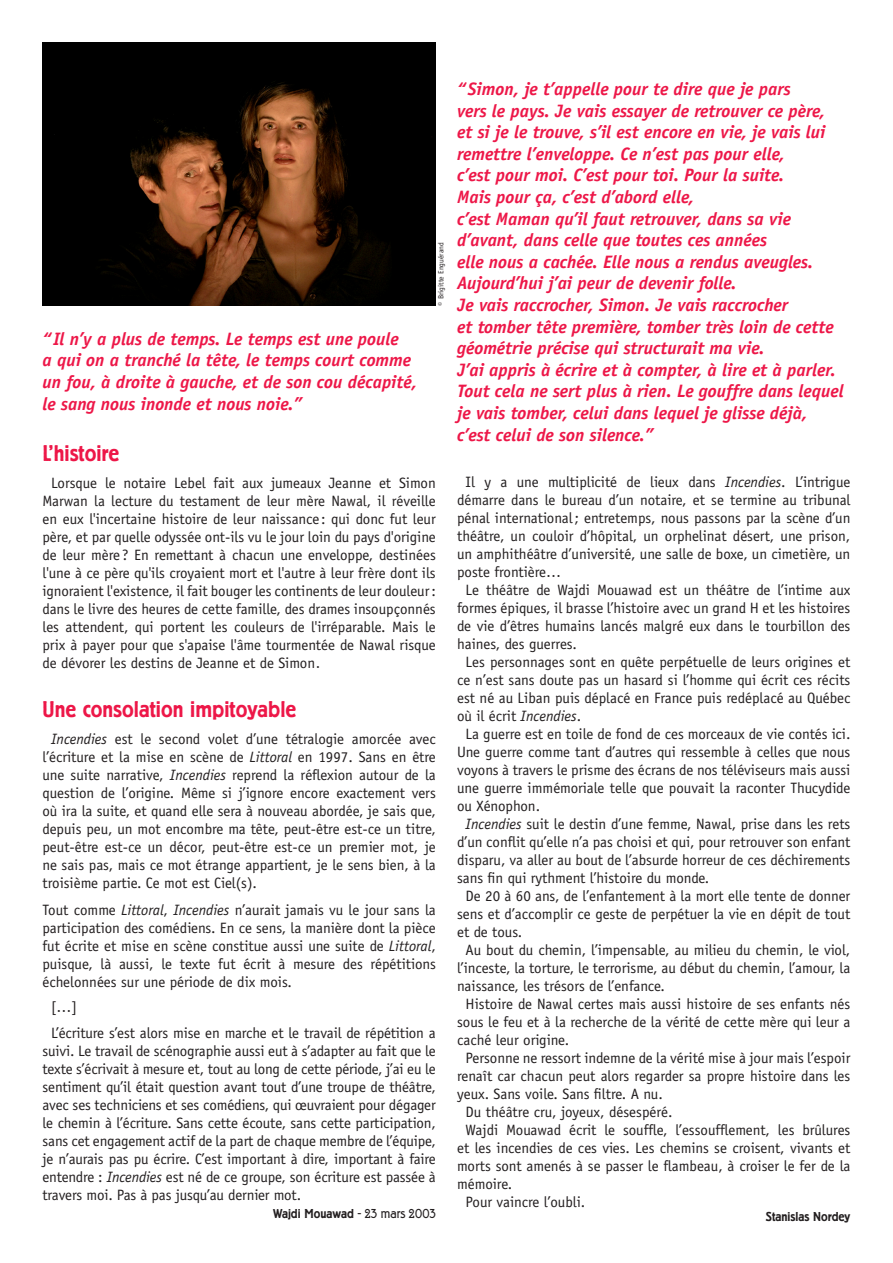
<style>
.page{position:relative;width:893px;height:1263px;background:#fff}
.page>*{position:absolute;margin:0;border:0;box-sizing:border-box;transform-origin:0 0}
.t1{font:500 22.5px "Berliner Grotesk";color:#ed1748}
.t2{font:italic 700 18px/21.6px "Officina Sans";color:#ed1748}
.t3{font:15px/18px "Officina Sans";color:#231f20;text-align:justify}
.t4{font:500 12.75px "Berliner Grotesk";color:#231f20}
.t5{font:7.5px "Officina Sans";color:#231f20}
.s1{font-family:"Times";font-size:18px}
.s2{font-style:italic}
.s3{font-weight:300}
</style>
<div class="page">
<img style="left:43px;top:43px;width:393px;height:263px">
<p class="t2" style="left:43px;top:328px;width:358px">“ Il n’y a plus de temps. Le temps est une poule</p>
<p class="t2" style="left:43px;top:349px;width:370px">a qui on a tranché la tête, le temps court comme</p>
<p class="t2" style="left:43px;top:371px;width:376px">un fou, à droite à gauche, et de son cou décapité,</p>
<p class="t2" style="left:43px;top:393px;width:261px">le sang nous inonde et nous noie.”</p>
<p class="t5" style="left:437px;top:306px;width:65px;rotate:-90deg">© Brigitte Enguérand</p>
<p class="t1" style="left:43px;top:441px;width:78px">L’histoire</p>
<p class="t3" style="left:43px;top:474px;width:395px;text-indent:9px">Lorsque le notaire Lebel fait aux jumeaux Jeanne et Simon Marwan la lecture du testament de leur mère Nawal, il réveille en eux l'incertaine histoire de leur naissance : qui donc fut leur père, et par quelle odyssée ont-ils vu le jour loin du pays d'origine de leur mère ? En remettant à chacun une enveloppe, destinées l'une à ce père qu'ils croyaient mort et l'autre à leur frère dont ils ignoraient l'existence, il fait bouger les continents de leur douleur: dans le livre des heures de cette famille, des drames insoupçonnés les attendent, qui portent les couleurs de l'irréparable. Mais le prix à payer pour que s'apaise l'âme tourmentée de Nawal risque de dévorer les destins de Jeanne et de Simon<span class="s1">.</span></p>
<p class="t1" style="left:43px;top:697px;width:255px">Une consolation impitoyable</p>
<p class="t3" style="left:43px;top:730px;width:395px;text-indent:9px"><span class="s2">Incendies</span> est le second volet d’une tétralogie amorcée avec l’écriture et la mise en scène de <span class="s2">Littoral</span> en 1997. Sans en être une suite narrative, <span class="s2">Incendies</span> reprend la réflexion autour de la question de l’origine. Même si j’ignore encore exactement vers où ira la suite, et quand elle sera à nouveau abordée, je sais que, depuis peu, un mot encombre ma tête, peut-être est-ce un titre, peut-être est-ce un décor, peut-être est-ce un premier mot, je ne sais pas, mais ce mot étrange appartient, je le sens bien, à la troisième partie. Ce mot est Ciel(s).</p>
<p class="t3" style="left:43px;top:901px;width:395px">Tout comme <span class="s2">Littoral</span>, <span class="s2">Incendies</span> n’aurait jamais vu le jour sans la participation des comédiens. En ce sens, la manière dont la pièce fut écrite et mise en scène constitue aussi une suite de <span class="s2">Littoral</span>, puisque, là aussi, le texte fut écrit à mesure des répétitions échelonnées sur une période de dix mois.</p>
<p class="t3" style="left:51px;top:998px;width:28px">[…]</p>
<p class="t3" style="left:43px;top:1024px;width:395px;text-indent:9px">L’écriture s’est alors mise en marche et le travail de répétition a suivi. Le travail de scénographie aussi eut à s’adapter au fait que le texte s’écrivait à mesure et, tout au long de cette période, j’ai eu le sentiment qu’il était question avant tout d’une troupe de théâtre, avec ses techniciens et ses comédiens, qui œuvraient pour dégager le chemin à l’écriture. Sans cette écoute, sans cette participation, sans cet engagement actif de la part de chaque membre de l’équipe, je n’aurais pas pu écrire. C’est important à dire, important à faire entendre : <span class="s2">Incendies</span> est né de ce groupe, son écriture est passée à travers moi. Pas à pas jusqu’au dernier mot.</p>
<p class="t4" style="left:273px;top:1207px;width:164px">Wajdi Mouawad <span class="s3">- 23 mars 2003</span></p>
<p class="t2" style="left:457px;top:78px;width:388px">“ Simon, je t’appelle pour te dire que je pars<br>vers le pays. Je vais essayer de retrouver ce père, et si je le trouve, s’il est encore en vie, je vais lui remettre l’enveloppe. Ce n’est pas pour elle,<br>c’est pour moi. C’est pour toi. Pour la suite.<br>Mais pour ça, c’est d’abord elle,<br>c’est Maman qu’il faut retrouver, dans sa vie d’avant, dans celle que toutes ces années<br>elle nous a cachée. Elle nous a rendus aveugles.<br>Aujourd’hui j’ai peur de devenir folle.<br>Je vais raccrocher, Simon. Je vais raccrocher<br>et tomber tête première, tomber très loin de cette géométrie précise qui structurait ma vie.<br>J’ai appris à écrire et à compter, à lire et à parler.<br>Tout cela ne sert plus à rien. Le gouffre dans lequel je vais tomber, celui dans lequel je glisse déjà, c’est celui de son silence.”</p>
<p class="t3" style="left:457px;top:473px;width:395px;text-indent:9px">Il y a une multiplicité de lieux dans <span class="s2">Incendies</span>. L’intrigue démarre dans le bureau d’un notaire, et se termine au tribunal pénal international; entretemps, nous passons par la scène d’un théâtre, un couloir d’hôpital, un orphelinat désert, une prison, un amphithéâtre d’université, une salle de boxe, un cimetière, un poste frontière…</p>
<p class="t3" style="left:457px;top:581px;width:395px;text-indent:9px">Le théâtre de Wajdi Mouawad est un théâtre de l’intime aux formes épiques, il brasse l’histoire avec un grand H et les histoires de vie d’êtres humains lancés malgré eux dans le tourbillon des haines, des guerres.</p>
<p class="t3" style="left:457px;top:653px;width:395px;text-indent:9px">Les personnages sont en quête perpétuelle de leurs origines et ce n’est sans doute pas un hasard si l’homme qui écrit ces récits est né au Liban puis déplacé en France puis redéplacé au Québec où il écrit <span class="s2">Incendies</span>.</p>
<p class="t3" style="left:457px;top:725px;width:395px;text-indent:9px">La guerre est en toile de fond de ces morceaux de vie contés ici.<br>Une guerre comme tant d’autres qui ressemble à celles que nous voyons à travers le prisme des écrans de nos téléviseurs mais aussi une guerre immémoriale telle que pouvait la raconter Thucydide ou Xénophon.</p>
<p class="t3" style="left:457px;top:815px;width:395px;text-indent:9px"><span class="s2">Incendies</span> suit le destin d’une femme, Nawal, prise dans les rets d’un conflit qu’elle n’a pas choisi et qui, pour retrouver son enfant disparu, va aller au bout de l’absurde horreur de ces déchirements sans fin qui rythment l’histoire du monde.</p>
<p class="t3" style="left:457px;top:887px;width:395px;text-indent:9px">De 20 à 60 ans, de l’enfantement à la mort elle tente de donner sens et d’accomplir ce geste de perpétuer la vie en dépit de tout et de tous.</p>
<p class="t3" style="left:457px;top:941px;width:395px;text-indent:9px">Au bout du chemin, l’impensable, au milieu du chemin, le viol, l’inceste, la torture, le terrorisme, au début du chemin, l’amour, la naissance, les trésors de l’enfance.</p>
<p class="t3" style="left:457px;top:995px;width:395px;text-indent:9px">Histoire de Nawal certes mais aussi histoire de ses enfants nés sous le feu et à la recherche de la vérité de cette mère qui leur a caché leur origine.</p>
<p class="t3" style="left:457px;top:1049px;width:395px;text-indent:9px">Personne ne ressort indemne de la vérité mise à jour mais l’espoir renaît car chacun peut alors regarder sa propre histoire dans les yeux. Sans voile. Sans filtre. A nu.</p>
<p class="t3" style="left:466px;top:1103px;width:208px">Du théâtre cru, joyeux, désespéré.</p>
<p class="t3" style="left:457px;top:1121px;width:395px;text-indent:9px">Wajdi Mouawad écrit le souffle, l’essoufflement, les brûlures et les incendies de ces vies. Les chemins se croisent, vivants et morts sont amenés à se passer le flambeau, à croiser le fer de la mémoire.</p>
<p class="t3" style="left:466px;top:1193px;width:121px">Pour vaincre l’oubli.</p>
<p class="t4" style="left:766px;top:1210px;width:86px">Stanislas Nordey</p>
</div>
